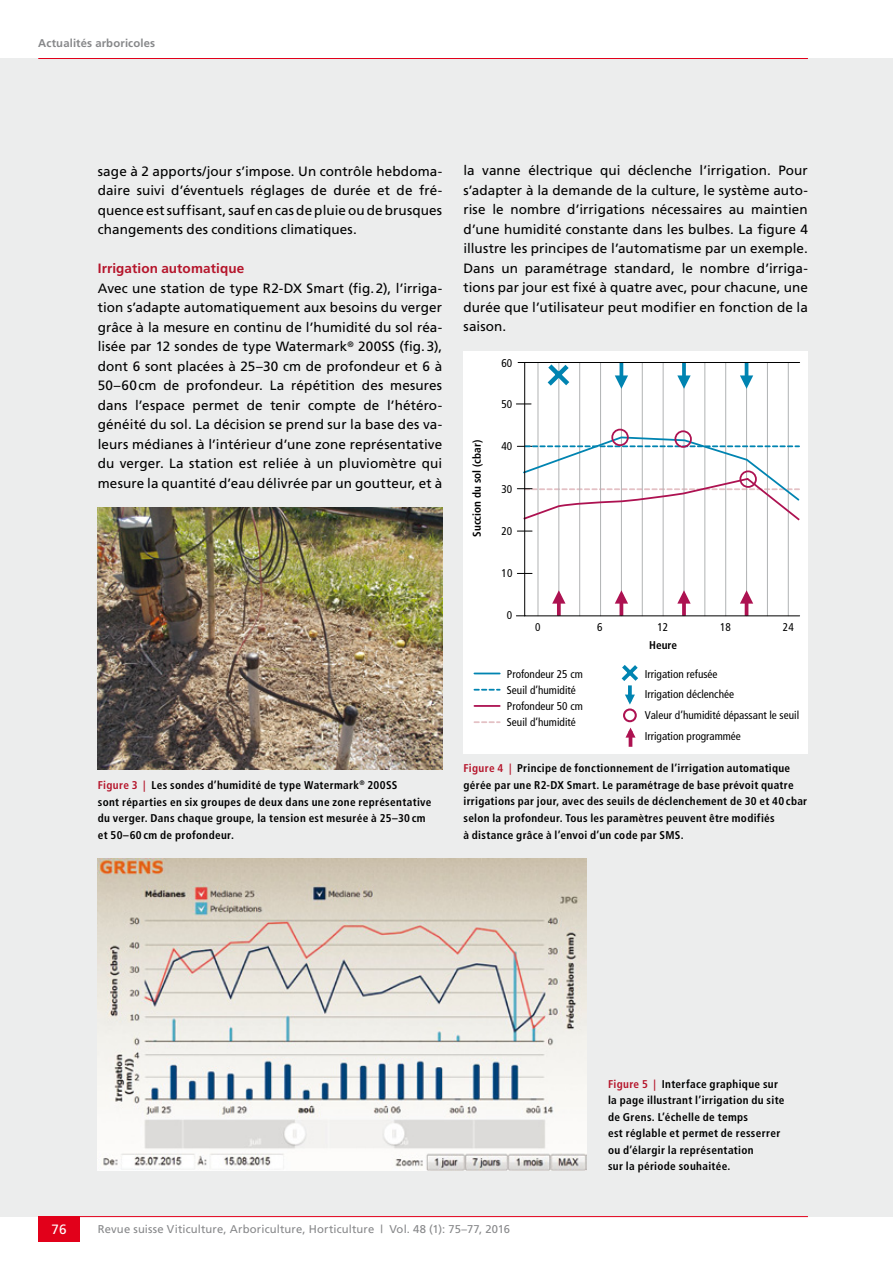
<style>
.page{position:relative;width:893px;height:1263px;background:#fff}
.page>*{position:absolute;margin:0;border:0;box-sizing:border-box;transform-origin:0 0}
.t1{font:13.5px/19.5px "Frutiger";letter-spacing:.01em;color:#000;text-align:justify}
.t2{font:700 13.5px "Frutiger";letter-spacing:.01em;color:#b5152b}
.t3{font:13.5px "Frutiger";color:#fff}
.t4{font:700 condensed 11.25px/16.5px "Frutiger";letter-spacing:.03em;color:#000}
.t5{font:condensed 11.25px/19.8px "Frutiger";color:#000}
.t6{font:11.25px "Frutiger";letter-spacing:.015em;color:#87888a}
.t7{font:700 11.25px "Frutiger";letter-spacing:.015em;color:#87888a}
.t8{font:700 condensed 11.25px "Frutiger";color:#000}
.s1{color:#b5152b}
</style>
<div class="page">
<div style="left:0;top:58px;width:893px;height:1158px;background:#eceded"></div>
<hr style="left:38px;top:58px;width:770px;height:1px;background:#e2001a">
<hr style="left:38px;top:1216px;width:770px;height:1px;background:#e2001a">
<div style="left:38px;top:1216px;width:42px;height:26px;background:#e2001a"></div>
<img style="left:98px;top:507px;width:344px;height:262px">
<div style="left:463px;top:351px;width:345px;height:402px;background:#fff"></div>
<svg style="left:517px;top:573px;width:15px;height:1px"></svg>
<hr style="left:538px;top:362px;width:1px;height:254px;background:#b1b3b4">
<hr style="left:558px;top:362px;width:1px;height:254px;background:#b1b3b4">
<hr style="left:579px;top:362px;width:1px;height:254px;background:#b1b3b4">
<hr style="left:600px;top:362px;width:1px;height:254px;background:#b1b3b4">
<hr style="left:621px;top:362px;width:1px;height:254px;background:#b1b3b4">
<hr style="left:642px;top:362px;width:1px;height:254px;background:#b1b3b4">
<hr style="left:663px;top:362px;width:1px;height:254px;background:#b1b3b4">
<hr style="left:684px;top:362px;width:1px;height:254px;background:#b1b3b4">
<hr style="left:704px;top:362px;width:1px;height:254px;background:#b1b3b4">
<hr style="left:725px;top:362px;width:1px;height:254px;background:#b1b3b4">
<hr style="left:746px;top:362px;width:1px;height:254px;background:#b1b3b4">
<hr style="left:767px;top:362px;width:1px;height:254px;background:#b1b3b4">
<hr style="left:788px;top:362px;width:1px;height:254px;background:#b1b3b4">
<svg style="left:619px;top:364px;width:4px;height:11px"></svg>
<svg style="left:615px;top:375px;width:13px;height:14px"></svg>
<svg style="left:517px;top:531px;width:15px;height:1px"></svg>
<svg style="left:516px;top:404px;width:15px;height:1px"></svg>
<svg style="left:557px;top:604px;width:4px;height:10px"></svg>
<svg style="left:552px;top:590px;width:13px;height:14px"></svg>
<svg style="left:619px;top:604px;width:4px;height:10px"></svg>
<svg style="left:615px;top:590px;width:13px;height:14px"></svg>
<svg style="left:682px;top:604px;width:4px;height:10px"></svg>
<svg style="left:677px;top:590px;width:14px;height:14px"></svg>
<hr style="left:745px;top:595px;width:3px;height:21px;background:#ad1251">
<svg style="left:740px;top:590px;width:13px;height:14px"></svg>
<svg style="left:547px;top:364px;width:23px;height:26px"></svg>
<svg style="left:682px;top:364px;width:4px;height:11px"></svg>
<svg style="left:677px;top:375px;width:14px;height:14px"></svg>
<hr style="left:745px;top:363px;width:3px;height:21px;background:#0084b1">
<svg style="left:740px;top:375px;width:13px;height:14px"></svg>
<svg style="left:517px;top:428px;width:281px;height:94px"></svg>
<div style="left:623px;top:708px;width:14px;height:14px;border:2px solid #ad1251;border-radius:50%"></div>
<svg style="left:474px;top:673px;width:26px;height:1px"></svg>
<hr style="left:474px;top:705px;width:26px;height:2px;background:#ad1251">
<svg style="left:474px;top:689px;width:26px;height:2px"></svg>
<svg style="left:474px;top:721px;width:26px;height:2px"></svg>
<svg style="left:621px;top:665px;width:17px;height:16px"></svg>
<svg style="left:628px;top:685px;width:4px;height:9px"></svg>
<svg style="left:625px;top:694px;width:10px;height:11px"></svg>
<hr style="left:629px;top:731px;width:3px;height:16px;background:#ad1251">
<svg style="left:625px;top:727px;width:10px;height:11px"></svg>
<div style="left:524px;top:362px;width:276px;height:254px;border:1px solid #000"></div>
<img style="left:98px;top:858px;width:489px;height:312px">
<p class="t7" style="left:38px;top:37px;width:118px">Actualités arboricoles</p>
<p class="t1" style="left:98px;top:161px;width:346px">sage à 2 apports/jour s’impose. Un contrôle hebdoma&shy;daire suivi d’éventuels réglages de durée et de fré&shy;quence est suffisant, sauf en cas de pluie ou de brusques changements des conditions climatiques.</p>
<p class="t2" style="left:98px;top:260px;width:148px">Irrigation automatique</p>
<p class="t1" style="left:98px;top:278px;width:346px">Avec une station de type R2-DX Smart (fig.2), l’irriga&shy;tion s’adapte automatiquement aux besoins du verger grâce à la mesure en continu de l’humidité du sol réa&shy;lisée par 12 sondes de type Watermark<sup>®</sup> 200SS (fig.3), dont 6 sont placées à 25–30 cm de profondeur et 6 à 50–60cm de profondeur. La répétition des mesures dans l’espace permet de tenir compte de l’hétéro&shy;généité du sol. La décision se prend sur la base des va&shy;leurs médianes à l’intérieur d’une zone représentative du verger. La station est reliée à un pluviomètre qui mesure la quantité d’eau délivrée par un goutteur, et à</p>
<p class="t4" style="left:98px;top:777px;width:335px"><span class="s1">Figure 3 |</span> Les sondes d’humidité de type Watermark<sup>®</sup> 200SS<br>sont réparties en six groupes de deux dans une zone représentative du verger. Dans chaque groupe, la tension est mesurée à 25–30 cm et 50–60 cm de profondeur.</p>
<p class="t1" style="left:463px;top:161px;width:346px">la vanne électrique qui déclenche l’irrigation. Pour s’adapter à la demande de la culture, le système auto&shy;rise le nombre d’irrigations nécessaires au maintien d’une humidité constante dans les bulbes. La figure 4 illustre les principes de l’automatisme par un exemple.<br>Dans un paramétrage standard, le nombre d’irriga&shy;tions par jour est fixé à quatre avec, pour chacune, une durée que l’utilisateur peut modifier en fonction de la saison.</p>
<p class="t5" style="left:502px;top:353px;width:12px">60</p>
<p class="t8" style="left:470px;top:537px;width:99px;rotate:-90deg">Succion du sol (cbar)</p>
<p class="t5" style="left:502px;top:394px;width:12px">50</p>
<p class="t5" style="left:502px;top:437px;width:12px">40</p>
<p class="t5" style="left:502px;top:479px;width:12px">30</p>
<p class="t5" style="left:502px;top:521px;width:12px">20</p>
<p class="t5" style="left:502px;top:563px;width:12px">10</p>
<p class="t5" style="left:507px;top:606px;width:7px">0</p>
<p class="t5" style="left:535px;top:617px;width:7px">0</p>
<p class="t5" style="left:597px;top:617px;width:7px">6</p>
<p class="t5" style="left:658px;top:617px;width:12px">12</p>
<p class="t5" style="left:720px;top:617px;width:12px">18</p>
<p class="t5" style="left:783px;top:617px;width:12px">24</p>
<p class="t4" style="left:649px;top:637px;width:29px">Heure</p>
<p class="t5" style="left:507px;top:664px;width:77px">Profondeur 25 cm</p>
<p class="t5" style="left:507px;top:696px;width:77px">Profondeur 50 cm</p>
<p class="t5" style="left:645px;top:664px;width:91px">Irrigation refusée<br>Irrigation déclenchée</p>
<p class="t5" style="left:645px;top:727px;width:98px">Irrigation programmée</p>
<p class="t4" style="left:463px;top:760px;width:345px"><span class="s1">Figure 4 |</span> Principe de fonctionnement de l’irrigation automatique gérée par une R2-DX Smart. Le paramétrage de base prévoit quatre irrigations par jour, avec des seuils de déclenchement de 30 et 40 cbar selon la profondeur. Tous les paramètres peuvent être modifiés<br>à distance grâce à l’envoi d’un code par SMS.</p>
<p class="t5" style="left:507px;top:680px;width:70px">Seuil d’humidité</p>
<p class="t5" style="left:507px;top:713px;width:70px">Seuil d’humidité</p>
<p class="t5" style="left:645px;top:705px;width:156px">Valeur d’humidité dépassant le seuil</p>
<p class="t4" style="left:608px;top:1076px;width:178px"><span class="s1">Figure 5 |</span> Interface graphique sur la page illustrant l’irrigation du site de Grens. L’échelle de temps<br>est réglable et permet de resserrer ou d’élargir la représentation<br>sur la période souhaitée.</p>
<p class="t3" style="left:51px;top:1221px;width:17px">76</p>
<p class="t6" style="left:98px;top:1223px;width:414px">Revue suisse Viticulture, Arboriculture, Horticulture | Vol. 48 (1): 75–77, 2016</p>
</div>
